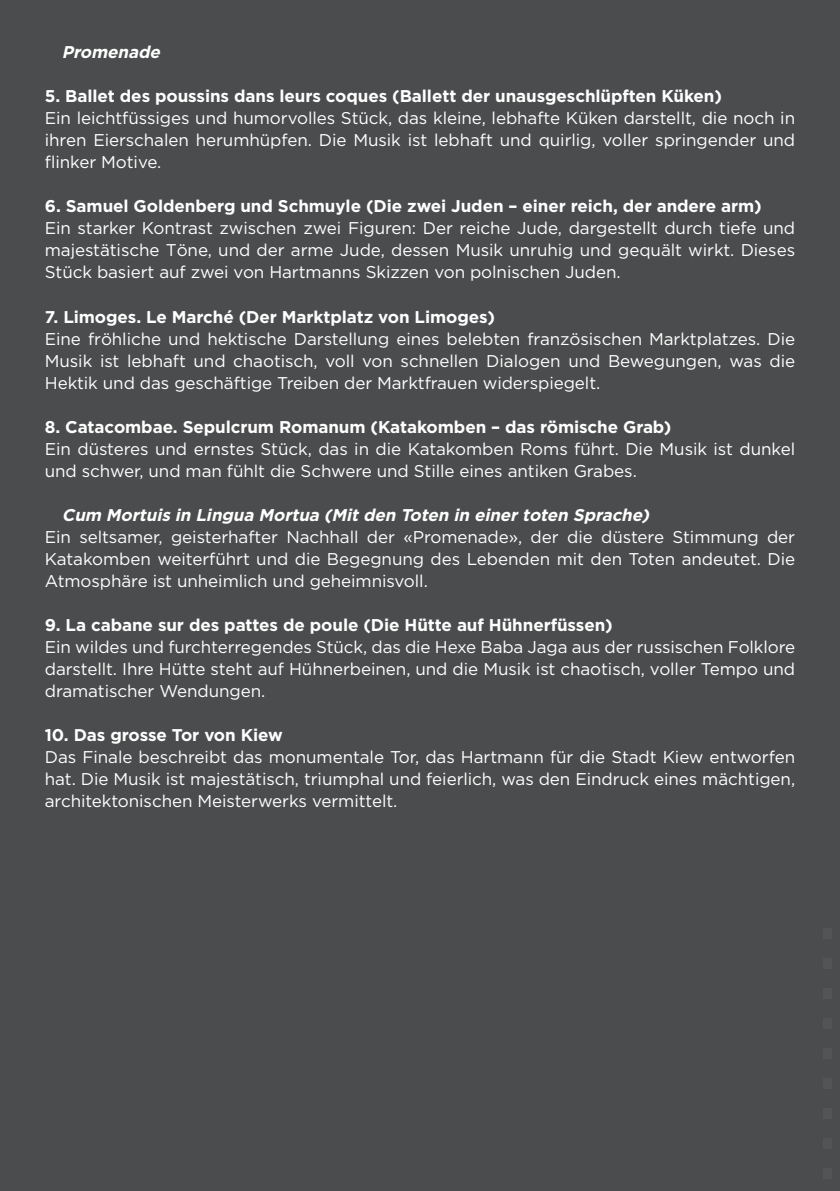
<style>
.page{position:relative;width:840px;height:1191px;background:#fff}
.page>*{position:absolute;margin:0;border:0;box-sizing:border-box;transform-origin:0 0}
.t1{font:17px/22px "Gotham";letter-spacing:-.005em;color:#fff;text-align:justify}
.t2{font:700 17px "Gotham";letter-spacing:-.005em;color:#fff}
.t3{font:italic 700 17px "Gotham";color:#fff}
</style>
<div class="page">
<div style="left:0;top:0;width:839px;height:1191px;background:#4b4c4d"></div>
<div style="left:822px;top:928px;width:9px;height:10px;background:#535455"></div>
<div style="left:822px;top:958px;width:9px;height:10px;background:#535455"></div>
<div style="left:822px;top:988px;width:9px;height:10px;background:#535455"></div>
<div style="left:822px;top:1018px;width:9px;height:10px;background:#535455"></div>
<div style="left:822px;top:1048px;width:9px;height:10px;background:#535455"></div>
<div style="left:822px;top:1078px;width:9px;height:10px;background:#535455"></div>
<div style="left:822px;top:1108px;width:9px;height:10px;background:#535455"></div>
<div style="left:822px;top:1138px;width:9px;height:10px;background:#535455"></div>
<div style="left:822px;top:1168px;width:9px;height:10px;background:#535455"></div>
<p class="t3" style="left:62px;top:41px;width:104px">Promenade</p>
<p class="t2" style="left:45px;top:85px;width:678px">5. Ballet des poussins dans leurs coques (Ballett der unausgeschlüpften Küken)</p>
<p class="t1" style="left:45px;top:107px;width:751px">Ein leichtfüssiges und humorvolles Stück, das kleine, lebhafte Küken darstellt, die noch in ihren Eierschalen herumhüpfen. Die Musik ist lebhaft und quirlig, voller springender und flinker Motive.</p>
<p class="t2" style="left:45px;top:195px;width:718px">6. Samuel Goldenberg und Schmuyle (Die zwei Juden – einer reich, der andere arm)</p>
<p class="t1" style="left:45px;top:217px;width:751px">Ein starker Kontrast zwischen zwei Figuren: Der reiche Jude, dargestellt durch tiefe und majestätische Töne, und der arme Jude, dessen Musik unruhig und gequält wirkt. Dieses Stück basiert auf zwei von Hartmanns Skizzen von polnischen Juden.</p>
<p class="t2" style="left:45px;top:305px;width:451px">7. Limoges. Le Marché (Der Marktplatz von Limoges)</p>
<p class="t1" style="left:45px;top:327px;width:751px">Eine fröhliche und hektische Darstellung eines belebten französischen Marktplatzes. Die Musik ist lebhaft und chaotisch, voll von schnellen Dialogen und Bewegungen, was die Hektik und das geschäftige Treiben der Marktfrauen widerspiegelt.</p>
<p class="t2" style="left:45px;top:415px;width:627px">8. Catacombae. Sepulcrum Romanum (Katakomben – das römische Grab)</p>
<p class="t1" style="left:45px;top:437px;width:751px">Ein düsteres und ernstes Stück, das in die Katakomben Roms führt. Die Musik ist dunkel und schwer, und man fühlt die Schwere und Stille eines antiken Grabes.</p>
<p class="t3" style="left:62px;top:503px;width:593px">Cum Mortuisin Lingua Mortua (Mitden Toten in einertoten Sprache)</p>
<p class="t1" style="left:45px;top:525px;width:751px">Ein seltsamer, geisterhafter Nachhall der «Promenade», der die düstere Stimmung der Katakomben weiterführt und die Begegnung des Lebenden mit den Toten andeutet. Die Atmosphäre ist unheimlich und geheimnisvoll.</p>
<p class="t2" style="left:45px;top:613px;width:569px">9. La cabane sur des pattes de poule (Die Hütte auf Hühnerfüssen)</p>
<p class="t1" style="left:45px;top:635px;width:751px">Ein wildes und furchterregendes Stück, das die Hexe Baba Jaga aus der russischen Folklore darstellt. Ihre Hütte steht auf Hühnerbeinen, und die Musik ist chaotisch, voller Tempo und dramatischer Wendungen.</p>
<p class="t2" style="left:45px;top:723px;width:239px">10. Das grosse Tor von Kiew</p>
<p class="t1" style="left:45px;top:745px;width:751px">Das Finale beschreibt das monumentale Tor, das Hartmann für die Stadt Kiew entworfen hat. Die Musik ist majestätisch, triumphal und feierlich, was den Eindruck eines mächtigen, architektonischen Meisterwerks vermittelt.</p>
</div>
